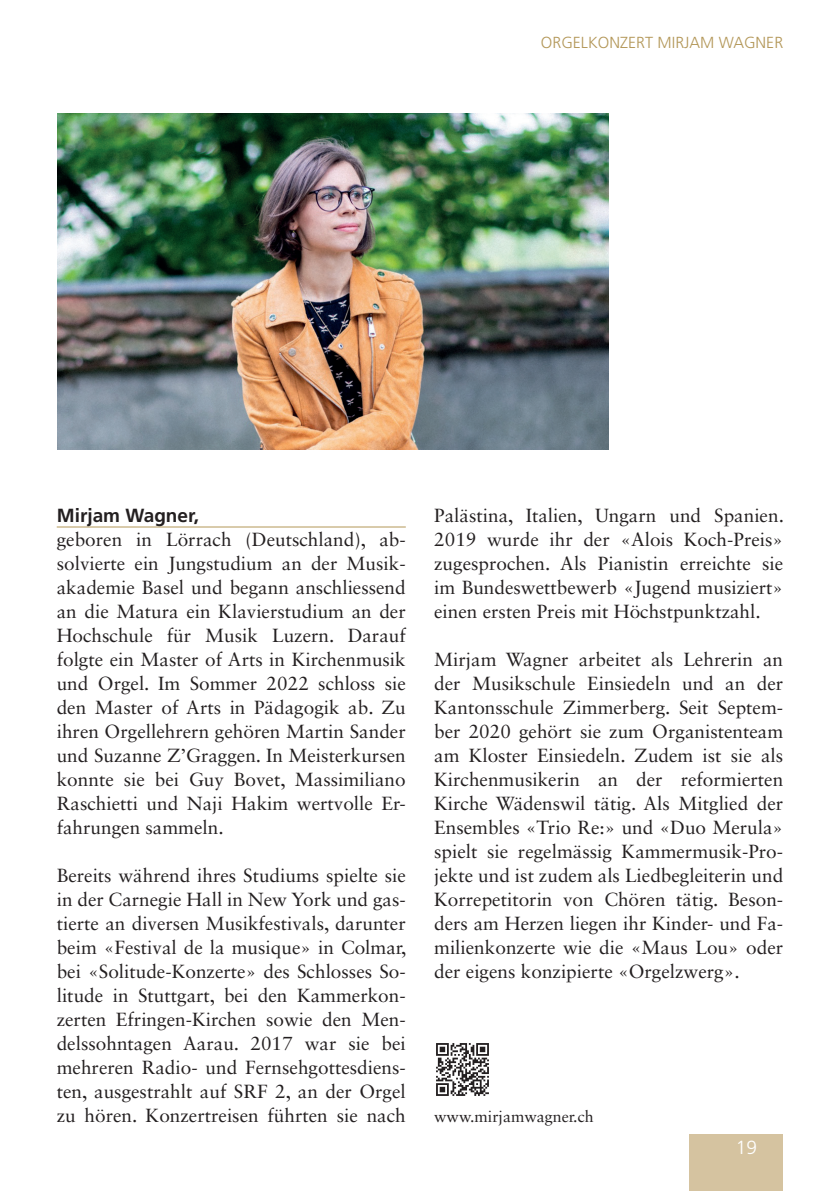
<style>
.page{position:relative;width:840px;height:1191px;background:#fff}
.page>*{position:absolute;margin:0;border:0;box-sizing:border-box;transform-origin:0 0}
.t1{font:19px/24px "Sabon LT Std";color:#231f20;text-align:justify}
.t2{font:700 19px "Frutiger LT Std";color:#231f20}
.t3{font:300 19px "Frutiger LT Std";color:#fff}
.t4{font:300 16px "Frutiger LT Std";color:#b39758}
.t5{font:16px "Sabon LT Std";color:#231f20}
</style>
<div class="page">
<div style="left:689px;top:1134px;width:93px;height:57px;background:#d5c3a0"></div>
<hr style="left:57px;top:526px;width:348px;height:1px;background:#b39758">
<img style="left:57px;top:113px;width:551px;height:336px">
<img style="left:436px;top:1043px;width:53px;height:53px">
<p class="t4" style="left:540px;top:33px;width:244px">ORGELKONZERT MIRJAM WAGNER</p>
<p class="t2" style="left:57px;top:504px;width:144px">Mirjam Wagner,</p>
<p class="t1" style="left:57px;top:527px;width:350px">geboren in Lörrach (Deutschland), ab&shy;solvierte ein Jungstudium an der Musik&shy;akademie Basel und begann anschliessend an die Matura ein Klavierstudium an der Hochschule für Musik Luzern. Darauf folgte ein Master of Arts in Kirchenmusik und Orgel. Im Sommer 2022 schloss sie den Master of Arts in Pädagogik ab. Zu ihren Orgellehrern gehören Martin Sander und Suzanne Z’Graggen. In Meisterkursen konnte sie bei Guy Bovet, Massimiliano Raschietti und Naji Hakim wertvolle Er&shy;fahrungen sammeln.</p>
<p class="t1" style="left:57px;top:863px;width:351px">Bereits während ihres Studiums spielte sie in der Carnegie Hall in New York und gas&shy;tierte an diversen Musikfestivals, darunter beim «Festival de la musique» in Colmar, bei «Solitude-Konzerte» des Schlosses So&shy;litude in Stuttgart, bei den Kammerkon&shy;zerten Efringen-Kirchen sowie den Men&shy;delssohntagen Aarau. 2017 war sie bei mehreren Radio- und Fernsehgottesdiens&shy;ten, ausgestrahlt auf SRF 2, an der Orgel zu hören. Konzertreisen führten sie nach</p>
<p class="t1" style="left:434px;top:503px;width:351px">Palästina, Italien, Ungarn und Spanien.<br>2019 wurde ihr der «Alois Koch-Preis» zugesprochen. Als Pianistin erreichte sie im Bundeswettbewerb «Jugend musiziert» einen ersten Preis mit Höchstpunktzahl.</p>
<p class="t1" style="left:434px;top:646px;width:350px">Mirjam Wagner arbeitet als Lehrerin an der Musikschule Einsiedeln und an der Kantonsschule Zimmerberg. Seit Septem&shy;ber 2020 gehört sie zum Organistenteam am Kloster Einsiedeln. Zudem ist sie als Kirchenmusikerin an der reformierten Kirche Wädenswil tätig. Als Mitglied der Ensembles «Trio Re:» und «Duo Merula» spielt sie regelmässig Kammermusik-Pro&shy;jekte und ist zudem als Liedbegleiterin und Korrepetitorin von Chören tätig. Beson&shy;ders am Herzen liegen ihr Kinder- und Fa&shy;milienkonzerte wie die «Maus Lou» oder der eigens konzipierte «Orgelzwerg».</p>
<p class="t5" style="left:434px;top:1106px;width:161px">www.mirjamwagner.ch</p>
<p class="t3" style="left:735px;top:1136px;width:23px">19</p>
</div>
